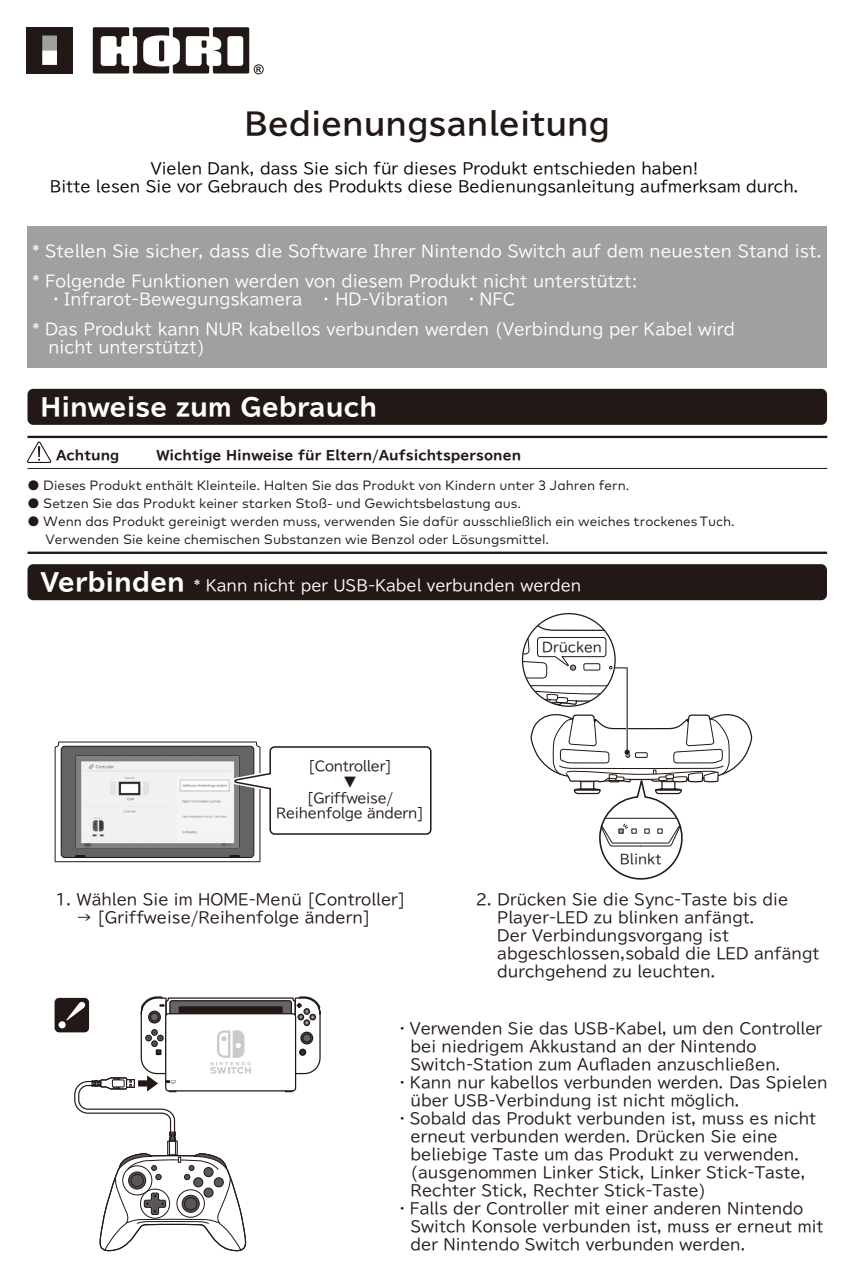
<style>
.page{position:relative;width:851px;height:1276px;background:#fff}
.page>*{position:absolute;margin:0;border:0;box-sizing:border-box;transform-origin:0 0}
.t1{font:700 30px "TBUD Go Std";color:#221815}
.t2{font:700 expanded 24px "TBUD Go Std";color:#fff}
.t3{font:15.9px/30px "TBUD Go Std";color:#fff}
.t4{font:15px/18px "TBUD Go Std";color:#231815}
.t5{font:15px/18px "TBUD Go Std";color:#040000;text-align:center}
.t6{font:15px "TBUD Go Std";color:#fff}
.t7{font:13.5px/18px "Mark OT";color:#221815}
.t8{font:13.2px/15.9px "TBUD Go Std";letter-spacing:-.02em;color:#231815;text-align:center}
.t9{font:12.9px "TBUD Go Std";color:#231815}
.t10{font:700 expanded 12.6px "TBUD Go Std";color:#221815}
.s1{font-weight:700;font-stretch:expanded;font-size:24px}
</style>
<div class="page">
<div style="left:27px;top:226px;width:799px;height:142px;background:#9fa0a0"></div>
<div style="left:27px;top:564px;width:799px;height:36px;background:#221815;border-radius:6px"></div>
<svg style="left:54px;top:741px;width:378px;height:121px"></svg>
<div style="left:27px;top:389px;width:799px;height:36px;background:#221815;border-radius:6px"></div>
<hr style="left:27px;top:436px;width:800px;height:2px;background:#221815">
<hr style="left:27px;top:468px;width:800px;height:1px;background:#221815">
<hr style="left:27px;top:551px;width:799px;height:3px;background:#221815">
<svg style="left:26px;top:441px;width:25px;height:22px"></svg>
<div style="left:167px;top:1140px;width:11px;height:15px;border:1px solid #221815"></div>
<div style="left:169px;top:1140px;width:7px;height:15px;border:1px solid #221815"></div>
<svg style="left:55px;top:996px;width:266px;height:146px"></svg>
<svg style="left:99px;top:1152px;width:148px;height:100px"></svg>
<svg style="left:522px;top:613px;width:230px;height:266px"></svg>
<div style="left:583px;top:663px;width:17px;height:7px;border:1px solid #231815;border-radius:2px"></div>
<svg style="left:26px;top:27px;width:47px;height:47px"></svg>
<div style="left:27px;top:27px;width:46px;height:46px;background:#221815"></div>
<div style="left:42px;top:50px;width:15px;height:15px;background:#fff"></div>
<div style="left:42px;top:36px;width:15px;height:14px;background:#9fa0a0"></div>
<div style="left:93px;top:27px;width:36px;height:46px;background:#221815;border-radius:2px"></div>
<div style="left:133px;top:27px;width:36px;height:46px;background:#221815;border-radius:2px"></div>
<div style="left:173px;top:27px;width:36px;height:46px;background:#221815;border-radius:2px"></div>
<div style="left:213px;top:27px;width:36px;height:46px;background:#221815;border-radius:2px"></div>
<svg style="left:143px;top:35px;width:37px;height:31px"></svg>
<svg style="left:186px;top:36px;width:35px;height:30px"></svg>
<div style="left:227px;top:36px;width:16px;height:30px;background:#fff;border-radius:3px"></div>
<svg style="left:101px;top:36px;width:36px;height:30px"></svg>
<svg style="left:253px;top:64px;width:11px;height:10px"></svg>
<h1 class="t1" style="left:244px;top:99px;width:367px">Bedienungsanleitung</h1>
<p class="t5" style="left:50px;top:159px;width:750px">Vielen Dank, dass Sie sich für dieses Produkt entschieden haben!<br>Bitte lesen Sie vor Gebrauch des Produkts diese Bedienungsanleitung aufmerksam durch.</p>
<p class="t3" style="left:32px;top:235px;width:791px">* Stellen Sie sicher, dass die Software Ihrer Nintendo Switch auf dem neuesten Stand ist. * Folgende Funktionen werden von diesem Produkt nicht unterstützt:</p>
<p class="t3" style="left:32px;top:284px;width:704px;text-indent:16px">・Infrarot-Bewegungskamera　・ HD-Vibration　・NFC<br>* Das Produkt kann NUR kabellos verbunden werden (Verbindung per Kabel wird</p>
<p class="t3" style="left:48px;top:332px;width:158px">nicht unterstützt)</p>
<h2 class="t2" style="left:41px;top:393px;width:338px">Hinweise zum Gebrauch</h2>
<p class="t10" style="left:56px;top:448px;width:65px">Achtung</p>
<p class="t10" style="left:156px;top:448px;width:366px">Wichtige Hinweise für Eltern/Aufsichtspersonen</p>
<p class="t7" style="left:27px;top:476px;width:603px">● Dieses Produkt enthält Kleinteile. Halten Sie das Produkt von Kindern unter 3 Jahren fern.</p>
<p class="t7" style="left:27px;top:494px;width:495px">● Setzen Sie das Produkt keiner starken Stoß- und Gewichtsbelastung aus.</p>
<p class="t7" style="left:46px;top:512px;width:690px;text-indent:-18px">● Wenn das Produkt gereinigt werden muss, verwenden Sie dafür ausschließlich ein weiches trockenes Tuch.<br>Verwenden Sie keine chemischen Substanzen wie Benzol oder Lösungsmittel.</p>
<p class="t6" style="left:41px;top:573px;width:542px"><span class="s1">Verbinden</span> * Kann nicht per USB-Kabel verbunden werden</p>
<p class="t8" style="left:276px;top:758px;width:149px">[Controller]<br>▼<br>[Griffweise/<br>Reihenfolge ändern]</p>
<p class="t4" style="left:55px;top:889px;width:352px">1. Wählen Sie im HOME-Menü [Controller]</p>
<p class="t4" style="left:77px;top:907px;width:295px">→ [Griffweise/Reihenfolge ändern]</p>
<p class="t9" style="left:542px;top:636px;width:61px">Drücken</p>
<p class="t9" style="left:619px;top:848px;width:43px">Blinkt</p>
<p class="t4" style="left:497px;top:889px;width:323px;text-indent:-22px">2. Drücken Sie die Sync-Taste bis die<br>Player-LED zu blinken anfängt.<br>Der Verbindungsvorgang ist abgeschlossen,sobald die LED anfängt durchgehend zu leuchten.</p>
<p class="t4" style="left:395px;top:1019px;width:429px">・Verwenden Sie das USB-Kabel, um den Controller</p>
<p class="t4" style="left:410px;top:1037px;width:347px">bei niedrigem Akkustand an der Nintendo</p>
<p class="t4" style="left:410px;top:1055px;width:372px">Switch-Station zum Aufladen anzuschließen.</p>
<p class="t4" style="left:395px;top:1073px;width:434px">・Kann nur kabellos verbunden werden. Das Spielen</p>
<p class="t4" style="left:410px;top:1091px;width:331px">über USB-Verbindung ist nicht möglich.</p>
<p class="t4" style="left:395px;top:1109px;width:423px">・Sobald das Produkt verbunden ist, muss es nicht</p>
<p class="t4" style="left:410px;top:1127px;width:368px">erneut verbunden werden. Drücken Sie eine</p>
<p class="t4" style="left:410px;top:1145px;width:390px">beliebige Taste um das Produkt zu verwenden.</p>
<p class="t4" style="left:410px;top:1163px;width:396px">(ausgenommen Linker Stick, Linker Stick-Taste,</p>
<p class="t4" style="left:410px;top:1181px;width:297px">Rechter Stick, Rechter Stick-Taste)</p>
<p class="t4" style="left:395px;top:1199px;width:410px">・Falls der Controller mit einer anderen Nintendo</p>
<p class="t4" style="left:410px;top:1217px;width:414px">Switch Konsole verbunden ist, muss er erneut mit</p>
<p class="t4" style="left:410px;top:1235px;width:336px">der Nintendo Switch verbunden werden.</p>
</div>
